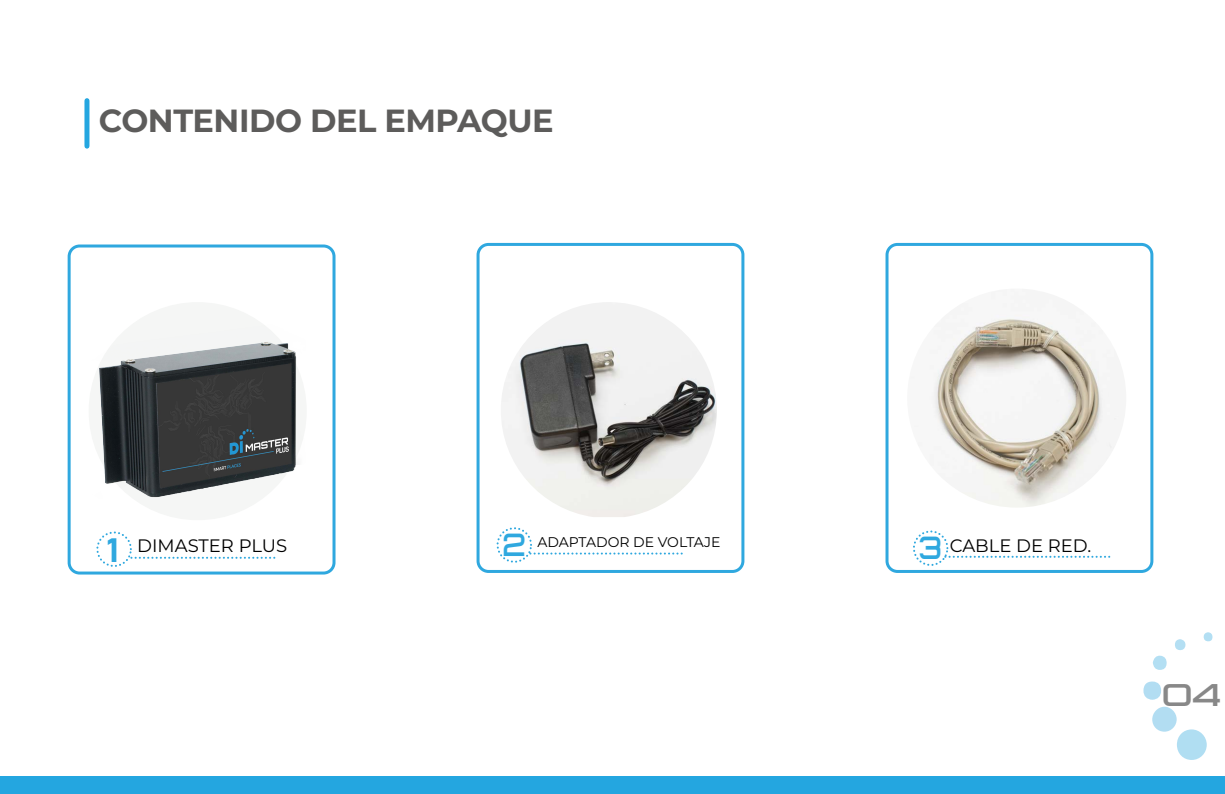
<style>
.page{position:relative;width:1225px;height:794px;background:#fff}
.page>*{position:absolute;margin:0;border:0;box-sizing:border-box;transform-origin:0 0}
.t1{font:36px "Konexy Personal Use";color:#2fa8df}
.t2{font:34px "Konexy Personal Use";color:#2fa8df;scale:.75 1}
.t3{font:33.4px "Konexy Personal Use";color:#888}
.t4{font:700 32px "Montserrat";letter-spacing:-.015em;color:#5d5c5b}
.t5{font:18px "Montserrat";color:#010000}
.t6{font:18px "Montserrat";color:#000}
.t7{font:14px "Montserrat";color:#000}
.s1{font-family:"Konexy Personal Use";font-size:34px;color:#2fa8df}
</style>
<div class="page">
<div style="left:1176px;top:729px;width:30px;height:31px;background:#b0def2;border-radius:50%"></div>
<div style="left:1152px;top:706px;width:24px;height:26px;background:#b2ddf2;border-radius:50%"></div>
<div style="left:1143px;top:681px;width:18px;height:19px;background:#b2ddf2;border-radius:50%"></div>
<svg style="left:1152px;top:655px;width:15px;height:15px"></svg>
<svg style="left:1174px;top:639px;width:11px;height:11px"></svg>
<svg style="left:1203px;top:632px;width:9px;height:9px"></svg>
<div style="left:68px;top:244px;width:267px;height:330px;border:3px solid #2fa8df;border-radius:10px"></div>
<div style="left:476px;top:243px;width:268px;height:330px;border:3px solid #2fa8df;border-radius:10px"></div>
<div style="left:885px;top:243px;width:268px;height:330px;border:3px solid #2fa8df;border-radius:10px"></div>
<div style="left:96px;top:531px;width:36px;height:36px;border:2px dashed #2fa8df;border-radius:50%"></div>
<svg style="left:128px;top:557px;width:146px;height:2px"></svg>
<div style="left:913px;top:530px;width:35px;height:36px;border:2px dashed #2fa8df;border-radius:50%"></div>
<svg style="left:945px;top:556px;width:164px;height:2px"></svg>
<div style="left:496px;top:527px;width:36px;height:36px;border:2px dashed #2fa8df;border-radius:50%"></div>
<svg style="left:528px;top:552px;width:154px;height:2px"></svg>
<img style="left:907px;top:288px;width:219px;height:219px;border-radius:109px">
<div style="left:0;top:776px;width:1225px;height:18px;background:#24a6e0"></div>
<div style="left:84px;top:101px;width:5px;height:45px;background:#24a6e0"></div>
<img style="left:501px;top:302px;width:216px;height:215px">
<div style="left:89px;top:302px;width:218px;height:218px;background:#f5f6f5;border-radius:50%"></div>
<img style="left:99px;top:342px;width:199px;height:155px">
<p class="t4" style="left:99px;top:99px;width:456px">CONTENIDO DEL EMPAQUE</p>
<p class="t2" style="left:503px;top:524px;width:32px">2</p>
<p class="t7" style="left:537px;top:532px;width:185px">ADAPTADOR DE VOLTAJE</p>
<p class="t1" style="left:107px;top:528px;width:13px">1</p>
<p class="t6" style="left:919px;top:534px;width:173px"><span class="s1">3</span> CABLE DE RED.</p>
<p class="t5" style="left:137px;top:533px;width:151px">DIMASTER PLUS</p>
<p class="t3" style="left:1162px;top:675px;width:60px">04</p>
</div>
